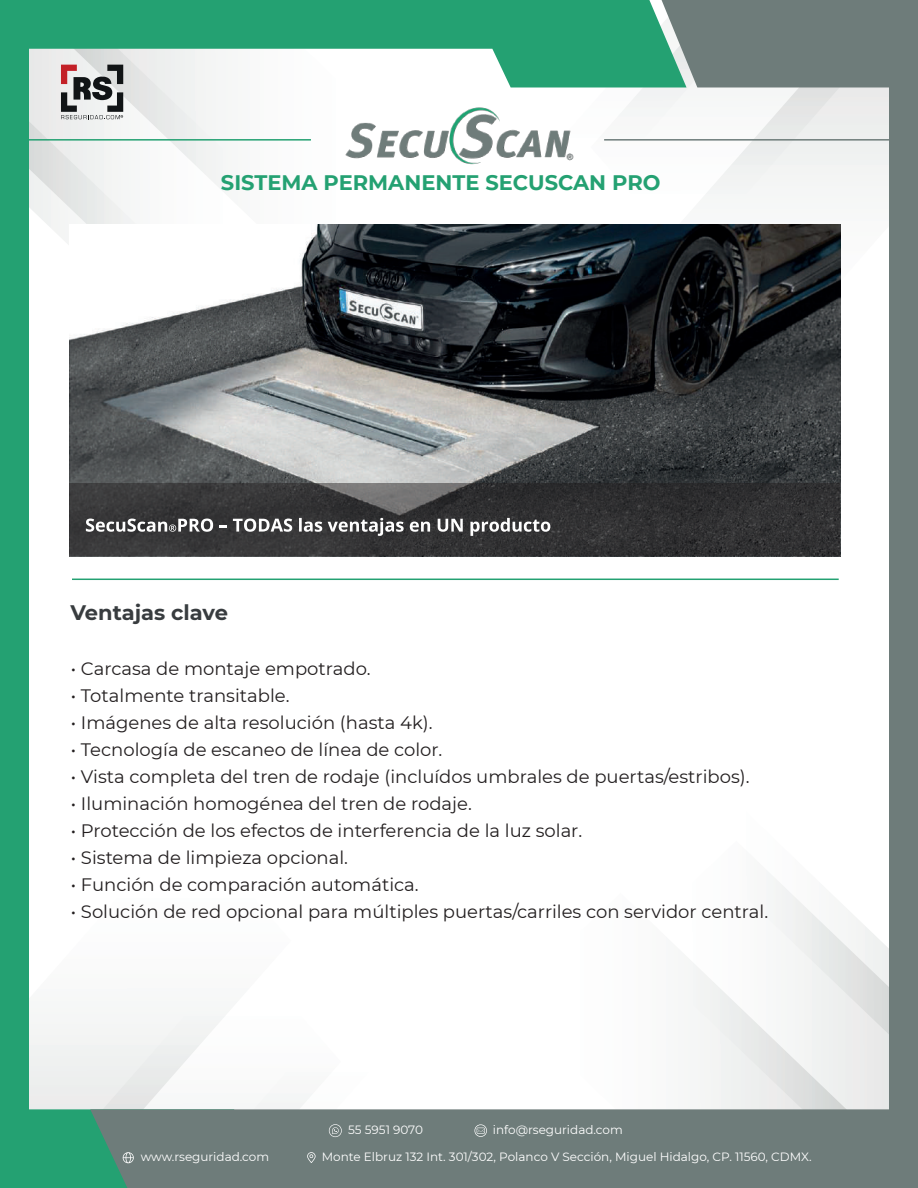
<style>
.page{position:relative;width:918px;height:1188px;background:#fff}
.page>*{position:absolute;margin:0;border:0;box-sizing:border-box;transform-origin:0 0}
.t1{font:700 21px "Montserrat";color:#24a172}
.t2{font:700 21px "Montserrat";color:#383c3f}
.t3{font:18px "Montserrat";color:#231f20}
.t4{font:12px "Montserrat";color:#fff}
</style>
<div class="page">
<svg style="left:547px;top:87px;width:343px;height:115px"></svg>
<svg style="left:28px;top:1007px;width:284px;height:102px"></svg>
<svg style="left:693px;top:795px;width:197px;height:314px"></svg>
<svg style="left:28px;top:87px;width:195px;height:271px"></svg>
<div style="left:0;top:0;width:28px;height:1188px;background:#24a172"></div>
<div style="left:890px;top:0;width:28px;height:1188px;background:#6e7c7a"></div>
<hr style="left:604px;top:139px;width:314px;height:2px;background:#6e7c7a">
<hr style="left:0;top:139px;width:311px;height:2px;background:#24a172">
<svg style="left:28px;top:0;width:634px;height:87px;fill:#24a172"></svg>
<svg style="left:662px;top:0;width:228px;height:87px;background:#70827e"></svg>
<div style="left:270px;top:1109px;width:620px;height:79px;background:#6e7c7a"></div>
<svg style="left:28px;top:1109px;width:242px;height:79px;background:#558977"></svg>
<svg style="left:307px;top:1152px;width:9px;height:11px"></svg>
<svg style="left:329px;top:1124px;width:13px;height:13px"></svg>
<svg style="left:474px;top:1124px;width:13px;height:13px"></svg>
<img style="left:345px;top:104px;width:229px;height:63px">
<svg style="left:61px;top:65px;width:62px;height:55px"></svg>
<hr style="left:72px;top:579px;width:767px;height:1px;background:#24a172">
<img style="left:70px;top:224px;width:771px;height:332px">
<svg style="left:69px;top:483px;width:771px;height:73px;background:#363637"></svg>
<svg style="left:86px;top:519px;width:127px;height:13px"></svg>
<svg style="left:220px;top:526px;width:7px;height:2px"></svg>
<svg style="left:233px;top:519px;width:59px;height:13px"></svg>
<svg style="left:299px;top:518px;width:23px;height:14px"></svg>
<svg style="left:328px;top:518px;width:76px;height:18px"></svg>
<svg style="left:410px;top:522px;width:20px;height:10px"></svg>
<svg style="left:438px;top:519px;width:25px;height:13px"></svg>
<svg style="left:470px;top:518px;width:80px;height:18px"></svg>
<p class="t1" style="left:221px;top:167px;width:441px">SISTEMA PERMANENTE SECUSCAN PRO</p>
<p class="t2" style="left:70px;top:597px;width:159px">Ventajas clave</p>
<p class="t3" style="left:71px;top:656px;width:301px">• Carcasa de montaje empotrado.</p>
<p class="t3" style="left:71px;top:683px;width:220px">• Totalmente transitable.</p>
<p class="t3" style="left:71px;top:710px;width:363px">• Imágenes de alta resolución (hasta 4k).</p>
<p class="t3" style="left:71px;top:737px;width:373px">• Tecnología de escaneo de línea de color.</p>
<p class="t3" style="left:71px;top:764px;width:680px">• Vista completa del tren de rodaje (incluídos umbrales de puertas/estribos).</p>
<p class="t3" style="left:71px;top:791px;width:402px">• Iluminación homogénea del tren de rodaje.</p>
<p class="t3" style="left:71px;top:818px;width:513px">• Protección de los efectos de interferencia de la luz solar.</p>
<p class="t3" style="left:71px;top:845px;width:279px">• Sistema de limpieza opcional.</p>
<p class="t3" style="left:71px;top:872px;width:349px">• Función de comparación automática.</p>
<p class="t3" style="left:71px;top:899px;width:699px">• Solución de red opcional para múltiples puertas/carriles con servidor central.</p>
<p class="t4" style="left:348px;top:1122px;width:76px">55 5951 9070</p>
<p class="t4" style="left:493px;top:1122px;width:132px">info@rseguridad.com</p>
<p class="t4" style="left:141px;top:1149px;width:130px">www.rseguridad.com</p>
<p class="t4" style="left:322px;top:1149px;width:491px">Monte Elbruz 132 Int. 301/302, Polanco V Sección, Miguel Hidalgo, CP. 11560, CDMX.</p>
</div>
